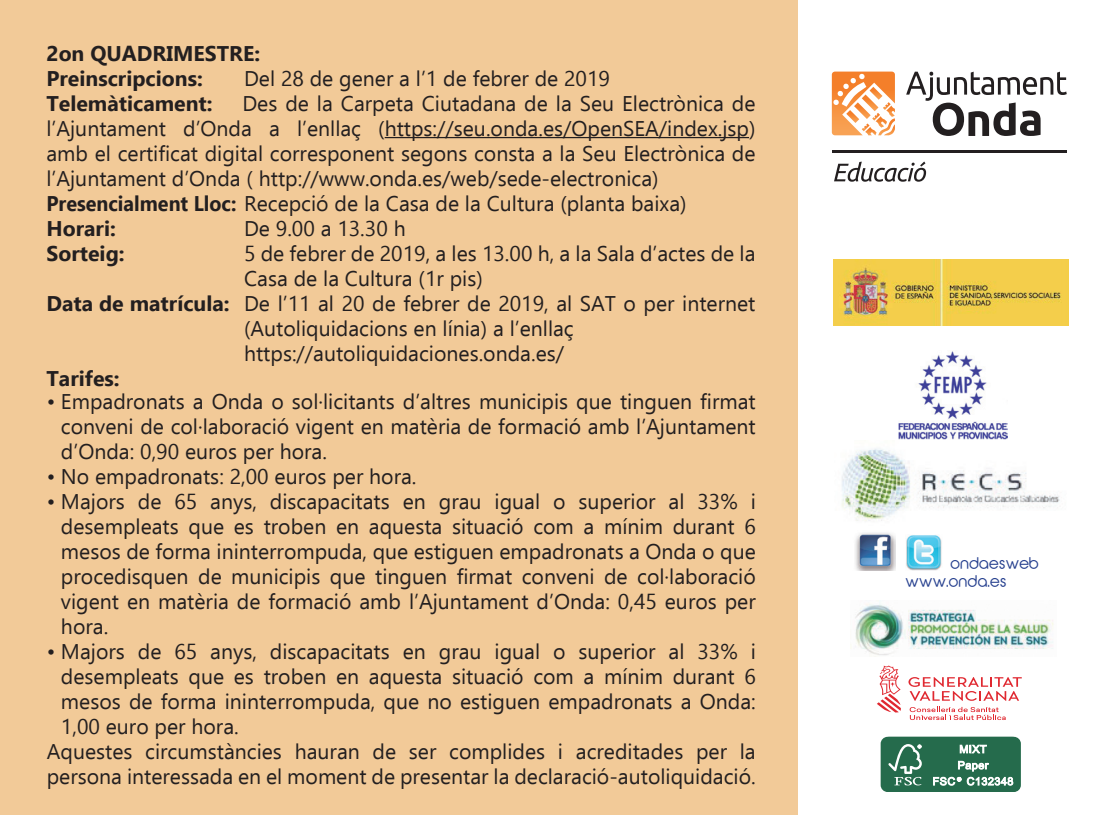
<style>
.page{position:relative;width:1099px;height:815px;background:#fff}
.page>*{position:absolute;margin:0;border:0;box-sizing:border-box;transform-origin:0 0}
.t1{font:21.25px/25px "Ebrima";color:#231f20;text-align:justify}
.t2{font:700 21.25px/25px "Ebrima";color:#231f20}
.t3{font:15px/18px "Abeatby Kai";color:#253f8e}
.s1{font-weight:700}
</style>
<div class="page">
<div style="left:0;top:0;width:797px;height:815px;background:#f2ca98"></div>
<hr style="left:384px;top:137px;width:365px;height:1px;background:#231f20">
<img style="left:855px;top:532px;width:40px;height:39px">
<img style="left:906px;top:535px;width:36px;height:36px">
<img style="left:841px;top:448px;width:219px;height:73px">
<img style="left:833px;top:260px;width:234px;height:66px">
<img style="left:898px;top:351px;width:109px;height:89px">
<svg style="left:831px;top:72px;width:63px;height:63px"></svg>
<hr style="left:831px;top:151px;width:235px;height:2px;background:#231f20">
<svg style="left:906px;top:72px;width:160px;height:64px"></svg>
<svg style="left:834px;top:162px;width:92px;height:20px"></svg>
<div style="left:880px;top:737px;width:140px;height:55px;background:#256b4c;border-radius:7px"></div>
<div style="left:881px;top:737px;width:138px;height:54px;border:1px solid #256b4c;border-radius:7px"></div>
<svg style="left:888px;top:744px;width:33px;height:41px"></svg>
<svg style="left:959px;top:744px;width:27px;height:9px"></svg>
<svg style="left:933px;top:761px;width:80px;height:25px"></svg>
<img style="left:850px;top:601px;width:204px;height:54px">
<svg style="left:909px;top:707px;width:96px;height:13px"></svg>
<svg style="left:877px;top:665px;width:23px;height:47px"></svg>
<svg style="left:908px;top:677px;width:113px;height:24px"></svg>
<p class="t2" style="left:46px;top:42px;width:215px">2on QUADRIMESTRE:<br>Preinscripcions:</p>
<p class="t1" style="left:244px;top:65px;width:367px">Del 28 de gener a l’1 de febrer de 2019</p>
<p class="t1" style="left:46px;top:90px;width:710px;text-align:left;text-indent:196px">Des de la Carpeta Ciutadana de la Seu Electrònica de l’Ajuntament d’Onda a l’enllaç (https://seu.onda.es/OpenSEA/index.jsp) amb el certificat digital corresponent segons consta a la Seu Electrònica de l’Ajuntament d’Onda ( http://www.onda.es/web/sede-electronica)<br><span class="s1">Presencialment Lloc:</span> Recepció de la Casa de la Cultura (planta baixa)<br><span class="s1">Horari:</span></p>
<p class="t2" style="left:46px;top:92px;width:168px">Telemàticament:</p>
<p class="t1" style="left:244px;top:215px;width:163px">De 9.00 a 13.30 h</p>
<p class="t2" style="left:46px;top:242px;width:80px">Sorteig:</p>
<p class="t1" style="left:244px;top:240px;width:513px">5 de febrer de 2019, a les 13.00 h, a la Sala d’actes de la</p>
<p class="t1" style="left:244px;top:265px;width:240px">Casa de la Cultura (1r pis)</p>
<p class="t1" style="left:46px;top:290px;width:710px"><span class="s1">Data de matrícula:</span> De l’11 al 20 de febrer de 2019, al SAT o per internet</p>
<p class="t1" style="left:244px;top:315px;width:331px">(Autoliquidacions en línia) a l’enllaç</p>
<p class="t1" style="left:244px;top:340px;width:321px">https://autoliquidaciones.onda.es/</p>
<p class="t2" style="left:46px;top:367px;width:75px">Tarifes:</p>
<p class="t1" style="left:61px;top:388px;width:696px;text-indent:-14px">• Empadronats a Onda o sol·licitants d’altres municipis que tinguen firmat conveni de col·laboració vigent en matèria de formació amb l’Ajuntament d’Onda: 0,90 euros per hora.</p>
<p class="t1" style="left:47px;top:463px;width:371px">• No empadronats: 2,00 euros per hora.</p>
<p class="t1" style="left:61px;top:488px;width:696px;text-indent:-14px">• Majors de 65 anys, discapacitats en grau igual o superior al 33% i desempleats que es troben en aquesta situació com a mínim durant 6 mesos de forma ininterrompuda, que estiguen empadronats a Onda o que procedisquen de municipis que tinguen firmat conveni de col·laboració vigent en matèria de formació amb l’Ajuntament d’Onda: 0,45 euros per hora.</p>
<p class="t1" style="left:47px;top:638px;width:710px">• Majors de 65 anys, discapacitats en grau igual o superior al 33% i</p>
<p class="t1" style="left:61px;top:663px;width:696px">desempleats que es troben en aquesta situació com a mínim durant 6</p>
<p class="t1" style="left:61px;top:688px;width:696px">mesos de forma ininterrompuda, que no estiguen empadronats a Onda:</p>
<p class="t1" style="left:61px;top:713px;width:179px">1,00 euro per hora.</p>
<p class="t1" style="left:47px;top:738px;width:710px">Aquestes circumstàncies hauran de ser complides i acreditades per la</p>
<p class="t1" style="left:47px;top:763px;width:710px">persona interessada en el moment de presentar la declaració-autoliquidació.</p>
<p class="t3" style="left:905px;top:555px;width:135px;text-indent:45px">ondaesweb www.onda.es</p>
</div>
